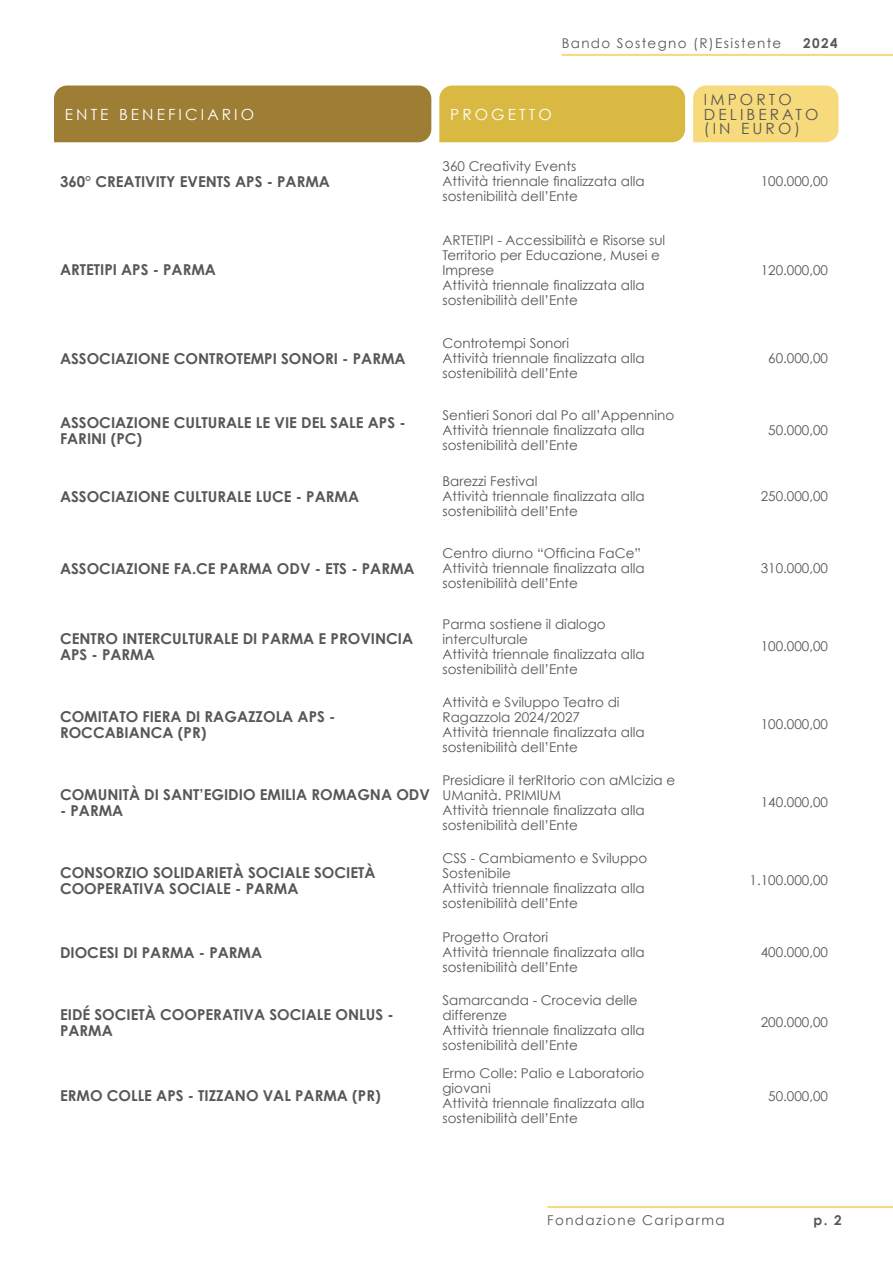
<style>
.page{position:relative;width:893px;height:1263px;background:#fff}
.page>*{position:absolute;margin:0;border:0;box-sizing:border-box;transform-origin:0 0}
.t1{font:15.45px/14.4px "Century Gothic";letter-spacing:.2em;color:#575756}
.t2{font:15.45px "Century Gothic";letter-spacing:.2em;color:#fff}
.t3{font:700 15px/16.5px "Century Gothic";color:#575756}
.t4{font:13.5px/15px "Century Gothic";color:#575756}
.t5{font:13.5px "Century Gothic";letter-spacing:.1em;color:#575756}
.t6{font:700 13.5px "Century Gothic";color:#575756}
</style>
<div class="page">
<hr style="left:562px;top:54px;width:331px;height:2px;background:#f7da7b">
<hr style="left:547px;top:1206px;width:346px;height:2px;background:#f7da7b">
<div style="left:54px;top:86px;width:377px;height:56px;background:#9e7d35"></div>
<div style="left:439px;top:86px;width:246px;height:56px;background:#d9b942"></div>
<div style="left:693px;top:86px;width:145px;height:56px;background:#f7da7b"></div>
<p class="t5" style="left:562px;top:34px;width:221px">Bando Sostegno (R)Esistente</p>
<p class="t6" style="left:803px;top:34px;width:36px">2024</p>
<p class="t2" style="left:65px;top:105px;width:191px">ENTE BENEFICIARIO</p>
<p class="t2" style="left:450px;top:105px;width:103px">PROGETTO</p>
<p class="t1" style="left:704px;top:92px;width:116px">IMPORTO<br>DELIBERATO (IN EURO)</p>
<p class="t3" style="left:60px;top:173px;width:271px">360° CREATIVITY EVENTS APS - PARMA</p>
<p class="t3" style="left:60px;top:261px;width:157px">ARTETIPI APS - PARMA</p>
<p class="t3" style="left:60px;top:350px;width:347px">ASSOCIAZIONE CONTROTEMPI SONORI - PARMA</p>
<p class="t4" style="left:442px;top:159px;width:204px">360 Creativity Events<br>Attività triennale finalizzata alla sostenibilità dell’Ente</p>
<p class="t4" style="left:442px;top:232px;width:224px">ARTETIPI - Accessibilità e Risorse sul<br>Territorio per Educazione, Musei e<br>Imprese<br>Attività triennale finalizzata alla sostenibilità dell’Ente</p>
<p class="t4" style="left:442px;top:336px;width:204px">Controtempi Sonori<br>Attività triennale finalizzata alla sostenibilità dell’Ente</p>
<p class="t3" style="left:60px;top:414px;width:347px">ASSOCIAZIONE CULTURALE LE VIE DEL SALE APS -<br>FARINI (PC)</p>
<p class="t4" style="left:442px;top:408px;width:233px">Sentieri Sonori dal Po all’Appennino<br>Attività triennale finalizzata alla sostenibilità dell’Ente</p>
<p class="t3" style="left:60px;top:488px;width:301px">ASSOCIAZIONE CULTURALE LUCE - PARMA</p>
<p class="t3" style="left:60px;top:560px;width:356px">ASSOCIAZIONE FA.CE PARMA ODV - ETS - PARMA</p>
<p class="t3" style="left:60px;top:630px;width:355px">CENTRO INTERCULTURALE DI PARMA E PROVINCIA<br>APS - PARMA</p>
<p class="t3" style="left:60px;top:708px;width:277px">COMITATO FIERA DI RAGAZZOLA APS -<br>ROCCABIANCA (PR)</p>
<p class="t3" style="left:60px;top:786px;width:371px">COMUNITÀ DI SANT’EGIDIO EMILIA ROMAGNA ODV</p>
<p class="t3" style="left:60px;top:802px;width:65px">- PARMA</p>
<p class="t4" style="left:442px;top:474px;width:204px">Barezzi Festival<br>Attività triennale finalizzata alla sostenibilità dell’Ente</p>
<p class="t4" style="left:442px;top:546px;width:204px">Centro diurno “Officina FaCe”<br>Attività triennale finalizzata alla sostenibilità dell’Ente</p>
<p class="t4" style="left:442px;top:616px;width:204px">Parma sostiene il dialogo interculturale<br>Attività triennale finalizzata alla sostenibilità dell’Ente</p>
<p class="t4" style="left:442px;top:694px;width:204px">Attività e Sviluppo Teatro di<br>Ragazzola 2024/2027<br>Attività triennale finalizzata alla sostenibilità dell’Ente</p>
<p class="t4" style="left:442px;top:772px;width:234px">Presidiare il terRItorio con aMIcizia e<br>UManità. PRIMIUM<br>Attività triennale finalizzata alla sostenibilità dell’Ente</p>
<p class="t3" style="left:60px;top:864px;width:317px">CONSORZIO SOLIDARIETÀ SOCIALE SOCIETÀ<br>COOPERATIVA SOCIALE - PARMA</p>
<p class="t4" style="left:442px;top:850px;width:206px">CSS - Cambiamento e Sviluppo<br>Sostenibile<br>Attività triennale finalizzata alla sostenibilità dell’Ente</p>
<p class="t3" style="left:60px;top:944px;width:204px">DIOCESI DI PARMA - PARMA</p>
<p class="t4" style="left:442px;top:930px;width:204px">Progetto Oratori<br>Attività triennale finalizzata alla sostenibilità dell’Ente</p>
<p class="t3" style="left:60px;top:1005px;width:335px">EIDÉ SOCIETÀ COOPERATIVA SOCIALE ONLUS -<br>PARMA</p>
<p class="t4" style="left:442px;top:992px;width:204px">Samarcanda - Crocevia delle differenze<br>Attività triennale finalizzata alla sostenibilità dell’Ente</p>
<p class="t3" style="left:60px;top:1087px;width:322px">ERMO COLLE APS - TIZZANO VAL PARMA (PR)</p>
<p class="t4" style="left:442px;top:1066px;width:204px">Ermo Colle: Palio e Laboratorio giovani<br>Attività triennale finalizzata alla sostenibilità dell’Ente</p>
<p class="t4" style="left:761px;top:174px;width:69px">100.000,00</p>
<p class="t4" style="left:761px;top:262px;width:69px">120.000,00</p>
<p class="t4" style="left:768px;top:351px;width:61px">60.000,00</p>
<p class="t4" style="left:768px;top:423px;width:61px">50.000,00</p>
<p class="t4" style="left:761px;top:489px;width:69px">250.000,00</p>
<p class="t4" style="left:761px;top:561px;width:69px">310.000,00</p>
<p class="t4" style="left:761px;top:639px;width:69px">100.000,00</p>
<p class="t4" style="left:761px;top:717px;width:69px">100.000,00</p>
<p class="t4" style="left:761px;top:795px;width:69px">140.000,00</p>
<p class="t4" style="left:749px;top:873px;width:80px">1.100.000,00</p>
<p class="t4" style="left:761px;top:945px;width:69px">400.000,00</p>
<p class="t4" style="left:761px;top:1015px;width:69px">200.000,00</p>
<p class="t4" style="left:768px;top:1088px;width:61px">50.000,00</p>
<p class="t5" style="left:547px;top:1211px;width:179px">Fondazione Cariparma</p>
<p class="t6" style="left:813px;top:1211px;width:30px">p. 2</p>
</div>
